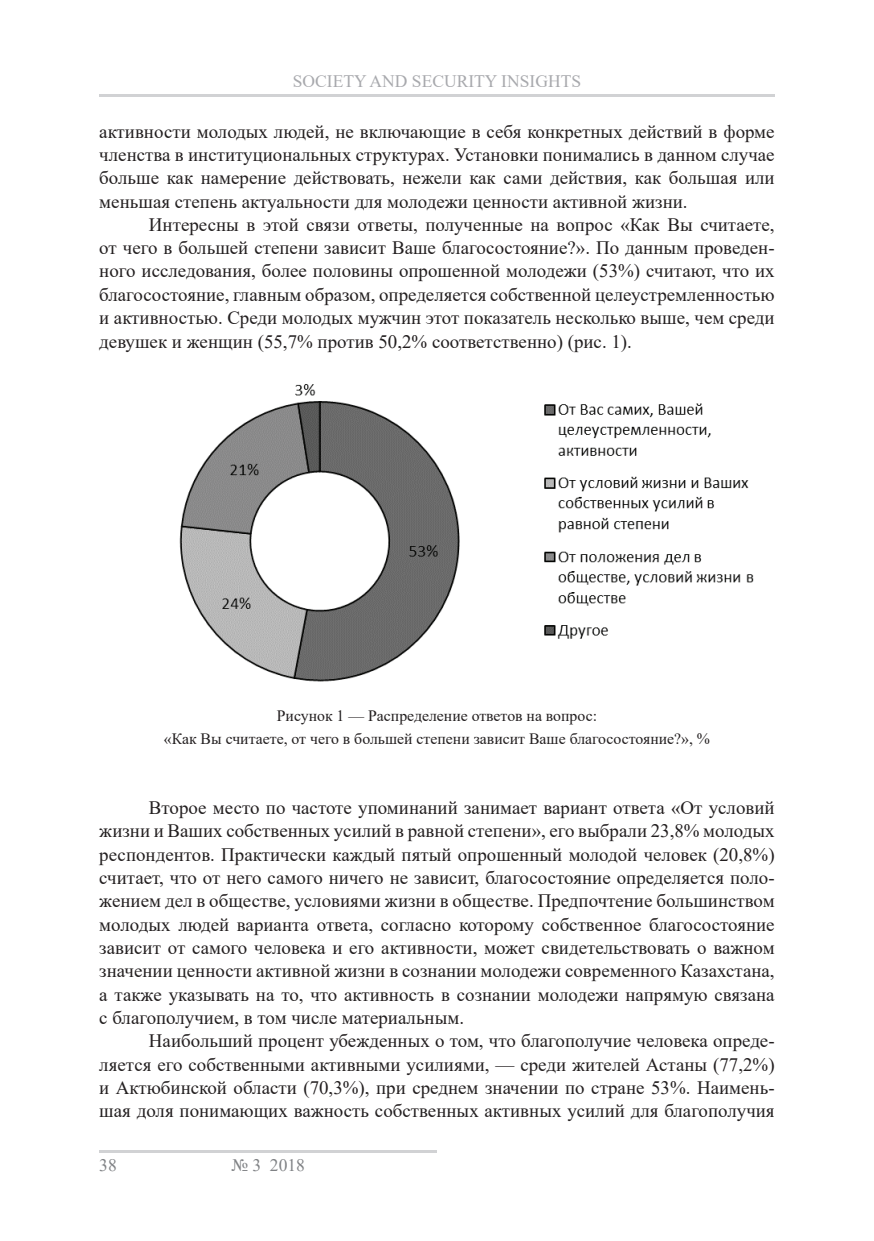
<style>
.page{position:relative;width:874px;height:1241px;background:#fff}
.page>*{position:absolute;margin:0;border:0;box-sizing:border-box;transform-origin:0 0}
.t1{font:18.9px/23.3px "Times New Roman";color:#231f20;text-align:justify}
.t2{font:17.5px "Times New Roman";color:#a8a9ad}
.t3{font:17.5px "Times New Roman";color:#808285}
.t4{font:15.75px/23.3px "Times New Roman";color:#231f20;text-align:center}
</style>
<div class="page">
<hr style="left:99px;top:94px;width:675px;height:3px;background:#d1d2d4">
<hr style="left:99px;top:1150px;width:338px;height:2px;background:#d1d2d4">
<img style="left:179px;top:384px;width:575px;height:298px">
<p class="t2" style="left:293px;top:69px;width:289px">SOCIETY AND SECURITY INSIGHTS</p>
<p class="t1" style="left:99px;top:119px;width:676px">активности молодых людей, не включающие в себя конкретных действий в форме членства в институциональных структурах. Установки понимались в данном случае больше как намерение действовать, нежели как сами действия, как большая или меньшая степень актуальности для молодежи ценности активной жизни.</p>
<p class="t1" style="left:99px;top:212px;width:676px;text-indent:50px">Интересны в этой связи ответы, полученные на вопрос «Как Вы считаете, от чего в большей степени зависит Ваше благосостояние?». По данным проведен&shy;ного исследования, более половины опрошенной молодежи (53%) считают, что их благосостояние, главным образом, определяется собственной целеустремленностью и активностью. Среди молодых мужчин этот показатель несколько выше, чем среди девушек и женщин (55,7% против 50,2% соответственно) (рис. 1).</p>
<p class="t4" style="left:164px;top:703px;width:547px">Рисунок 1 — Распределение ответов на вопрос:<br>«Как Вы считаете, от чего в большей степени зависит Ваше благосостояние?», %</p>
<p class="t1" style="left:99px;top:795px;width:676px;text-indent:50px">Второе место по частоте упоминаний занимает вариант ответа «От условий жизни и Ваших собственных усилий в равной степени», его выбрали 23,8% молодых респондентов. Практически каждый пятый опрошенный молодой человек (20,8%) считает, что от него самого ничего не зависит, благосостояние определяется поло&shy;жением дел в обществе, условиями жизни в обществе. Предпочтение большинством молодых людей варианта ответа, согласно которому собственное благосостояние зависит от самого человека и его активности, может свидетельствовать о важном значении ценности активной жизни в сознании молодежи современного Казахстана, а также указывать на то, что активность в сознании молодежи напрямую связана с благополучием, в том числе материальным.</p>
<p class="t1" style="left:99px;top:1028px;width:676px;text-indent:50px">Наибольший процент убежденных о том, что благополучие человека опреде&shy;ляется его собственными активными усилиями, — среди жителей Астаны (77,2%) и Актюбинской области (70,3%), при среднем значении по стране 53%. Наимень&shy;шая доля понимающих важность собственных активных усилий для благополучия</p>
<p class="t3" style="left:99px;top:1152px;width:19px">38</p>
<p class="t3" style="left:231px;top:1152px;width:75px">№ 3 2018</p>
</div>
